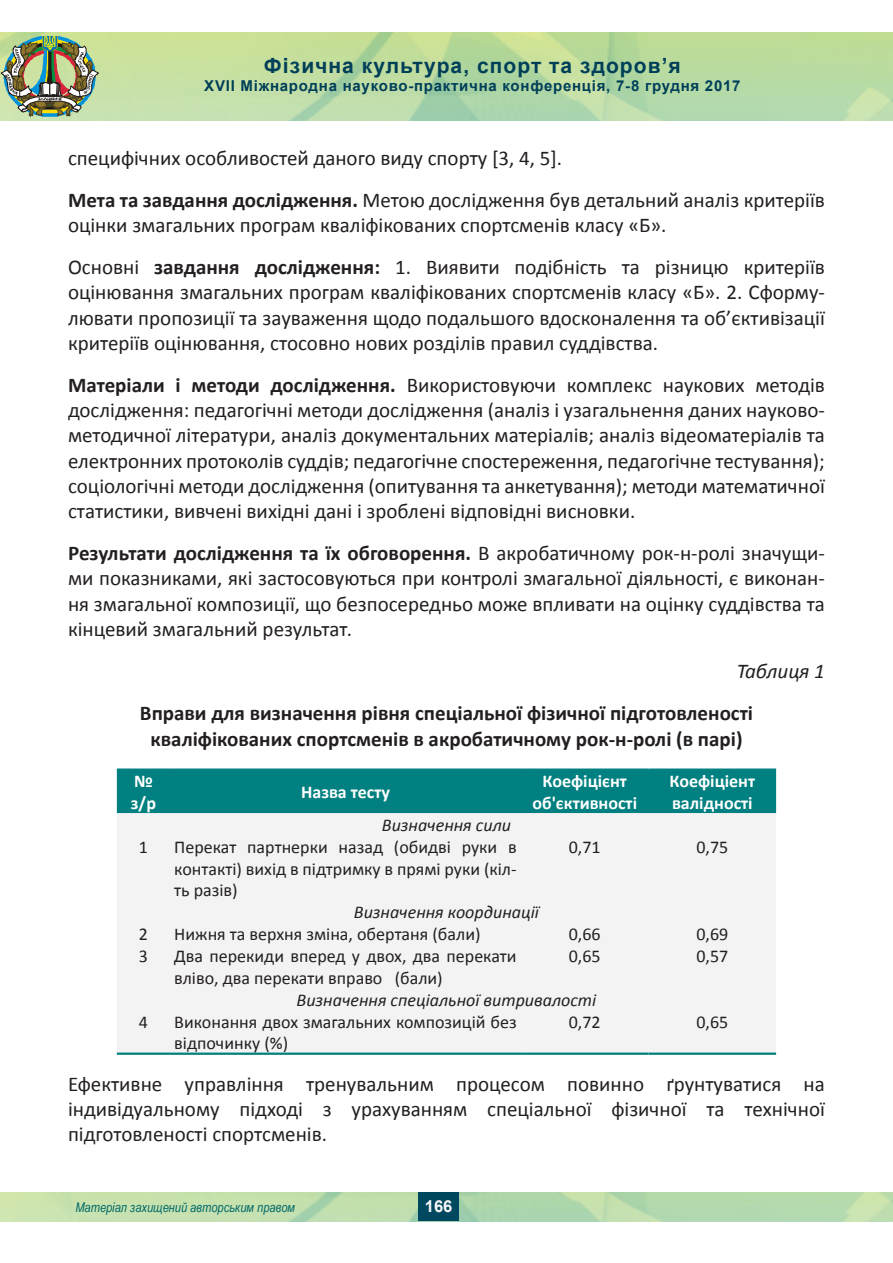
<style>
.page{position:relative;width:893px;height:1263px;background:#fff}
.page>*{position:absolute;margin:0;border:0;box-sizing:border-box;transform-origin:0 0}
.Обычный{font:21px/25.2px "Calibri";color:#231f20;text-align:justify}
.Обычный-2{font:700 21px/25.2px "Calibri";color:#231f20;text-align:center}
.t1{font:700 21px "Arial";letter-spacing:.05em;color:#003f58}
.Обычный-3{font:italic 21px "Calibri";color:#231f20}
.Обычный-4{font:18px/21.6px "Calibri";color:#231f20}
.Обычный-5{font:italic 18px "Calibri";color:#231f20}
.Обычный-6{font:700 18px "Calibri";color:#fff}
.t2{font:700 16.5px "Arial";color:#f7f7f8}
.t3{font:700 15px "Arial";letter-spacing:.05em;color:#003f58}
.t4{font:italic 13.5px "Arial Narrow";color:#006967}
.s1{font-weight:700}
</style>
<div class="page">
<img style="left:1px;top:36px;width:98px;height:81px">
<img style="left:0;top:1193px;width:892px;height:29px">
<div style="left:418px;top:1192px;width:41px;height:28px;background:#004860"></div>
<div style="left:117px;top:771px;width:659px;height:42px;background:#008080"></div>
<div style="left:117px;top:813px;width:659px;height:239px;background:#f3f3f3"></div>
<hr style="left:117px;top:1052px;width:53px;height:3px;background:#008080">
<hr style="left:170px;top:1052px;width:351px;height:3px;background:#008080">
<hr style="left:521px;top:1052px;width:127px;height:3px;background:#008080">
<hr style="left:648px;top:1052px;width:128px;height:3px;background:#008080">
<hr style="left:117px;top:768px;width:53px;height:3px;background:#008080">
<hr style="left:170px;top:768px;width:351px;height:3px;background:#008080">
<hr style="left:521px;top:768px;width:127px;height:3px;background:#008080">
<hr style="left:648px;top:768px;width:128px;height:3px;background:#008080">
<p class="t1" style="left:264px;top:51px;width:418px">Фізична культура, спорт та здоров’я</p>
<p class="t3" style="left:204px;top:75px;width:538px">XVII Міжнародна науково-практична конференція, 7-8 грудня 2017</p>
<p class="Обычный" style="left:68px;top:145px;width:496px">специфічних особливостей даного виду спорту [3, 4, 5].</p>
<p class="Обычный" style="left:68px;top:187px;width:758px"><span class="s1">Мета та завдання дослідження.</span> Метою дослідження був детальний аналіз критеріїв оцінки змагальних програм кваліфікованих спортсменів класу «Б».</p>
<p class="Обычный" style="left:68px;top:255px;width:758px">Основні <span class="s1">завдання дослідження:</span> 1. Виявити подібність та різницю критеріїв оцінювання змагальних програм кваліфікованих спортсменів класу «Б». 2. Сформу&shy;лювати пропозиції та зауваження щодо подальшого вдосконалення та об’єктивізації критеріїв оцінювання, стосовно нових розділів правил суддівства.</p>
<p class="Обычный" style="left:68px;top:372px;width:758px"><span class="s1">Матеріали і методи дослідження.</span> Використовуючи комплекс наукових методів дослідження: педагогічні методи дослідження (аналіз і узагальнення даних науково&shy;методичної літератури, аналіз документальних матеріалів; аналіз відеоматеріалів та електронних протоколів суддів; педагогічне спостереження, педагогічне тестування); соціологічні методи дослідження (опитування та анкетування); методи математичної статистики, вивчені вихідні дані і зроблені відповідні висновки.</p>
<p class="Обычный" style="left:68px;top:541px;width:758px"><span class="s1">Результати дослідження та їх обговорення.</span> В акробатичному рок-н-ролі значущи&shy;ми показниками, які застосовуються при контролі змагальної діяльності, є виконан&shy;ня змагальної композиції, що безпосередньо може впливати на оцінку суддівства та кінцевий змагальний результат.</p>
<p class="Обычный-3" style="left:737px;top:657px;width:90px">Таблиця 1</p>
<p class="Обычный-2" style="left:140px;top:701px;width:615px">Вправи для визначення рівня спеціальної фізичної підготовленості кваліфікованих спортсменів в акробатичному рок-н-ролі (в парі)</p>
<p class="Обычный-6" style="left:134px;top:770px;width:20px">№</p>
<p class="Обычный-6" style="left:131px;top:791px;width:27px">з/р</p>
<p class="Обычный-6" style="left:542px;top:770px;width:86px">Коефіцієнт</p>
<p class="Обычный-6" style="left:532px;top:791px;width:106px">об'єктивності</p>
<p class="Обычный-6" style="left:669px;top:770px;width:87px">Коефіціент</p>
<p class="Обычный-6" style="left:672px;top:791px;width:82px">валідності</p>
<p class="Обычный-6" style="left:301px;top:781px;width:90px">Назва тесту</p>
<p class="Обычный-5" style="left:382px;top:813px;width:131px">Визначення сили</p>
<p class="Обычный-4" style="left:139px;top:836px;width:11px">1</p>
<p class="Обычный-4" style="left:174px;top:836px;width:344px;text-align:justify">Перекат партнерки назад (обидві руки в контакті) вихід в підтримку в прямі руки (кіл&shy;ть разів)</p>
<p class="Обычный-4" style="left:569px;top:836px;width:33px">0,71</p>
<p class="Обычный-4" style="left:696px;top:836px;width:33px">0,75</p>
<p class="Обычный-5" style="left:354px;top:900px;width:187px">Визначення координації</p>
<p class="Обычный-4" style="left:139px;top:923px;width:11px">2</p>
<p class="Обычный-4" style="left:174px;top:923px;width:308px">Нижня та верхня зміна, обертаня (бали)</p>
<p class="Обычный-4" style="left:569px;top:923px;width:33px">0,66</p>
<p class="Обычный-4" style="left:696px;top:923px;width:33px">0,69</p>
<p class="Обычный-4" style="left:139px;top:945px;width:11px">3</p>
<p class="Обычный-4" style="left:174px;top:945px;width:344px">Два перекиди вперед у двох, два перекати вліво, два перекати вправо (бали)</p>
<p class="Обычный-4" style="left:569px;top:945px;width:33px">0,65</p>
<p class="Обычный-4" style="left:696px;top:945px;width:33px">0,57</p>
<p class="Обычный-5" style="left:297px;top:987px;width:301px">Визначення спеціальної витривалості</p>
<p class="Обычный-4" style="left:139px;top:1011px;width:11px">4</p>
<p class="Обычный-4" style="left:174px;top:1011px;width:344px">Виконання двох змагальних композицій без відпочинку (%)</p>
<p class="Обычный-4" style="left:569px;top:1011px;width:33px">0,72</p>
<p class="Обычный-4" style="left:696px;top:1011px;width:33px">0,65</p>
<p class="Обычный" style="left:68px;top:1071px;width:758px">Ефективне управління тренувальним процесом повинно ґрунтуватися на індивідуальному підході з урахуванням спеціальної фізичної та технічної підготовленості спортсменів.</p>
<p class="t4" style="left:75px;top:1198px;width:221px">Матеріал захищений авторським правом</p>
<p class="t2" style="left:425px;top:1195px;width:29px">166</p>
</div>
